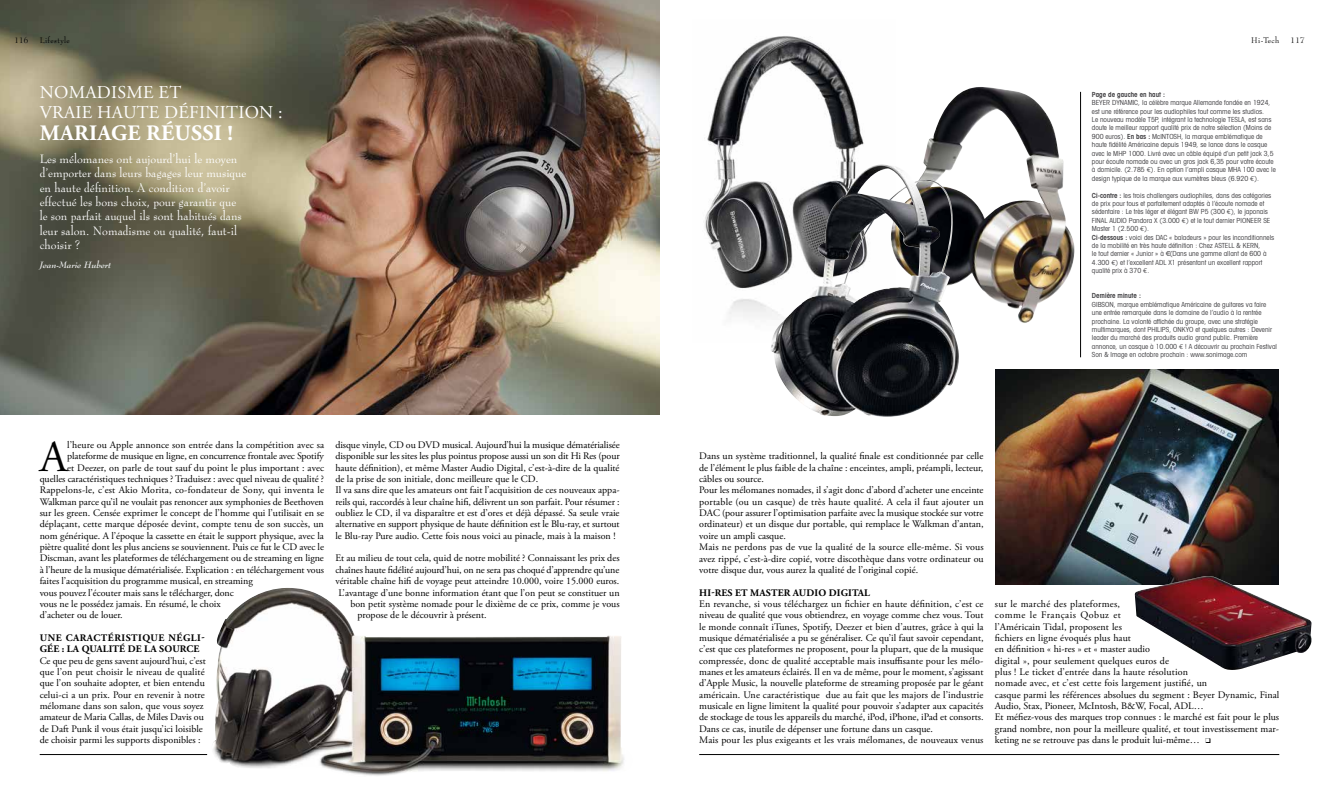
<style>
.page{position:relative;width:1319px;height:794px;background:#fff}
.page>*{position:absolute;margin:0;border:0;box-sizing:border-box;transform-origin:0 0}
.t1{font:44.2px "Adobe Garamond Pro";color:#000}
.t2{font:700 22px "Adobe Garamond Pro";letter-spacing:.015em;color:#fff}
.t3{font:18px/20px "Adobe Garamond Pro";letter-spacing:.015em;color:#fff}
.t4{font:12px/14.4px "Bernhard Modern BT";color:#fff}
.t5{font:10px/11.3px "Adobe Garamond Pro";color:#000}
.t6{font:10px "Adobe Garamond Pro";letter-spacing:.02em;color:#000}
.t7{font:700 10px/11.3px "Adobe Garamond Pro";letter-spacing:.04em;color:#000}
.t8{font:700 10px "Adobe Garamond Pro";letter-spacing:.015em;color:#000}
.t9{font:italic 700 9px "Bernhard Modern BT";color:#eceded}
.t10{font:8px "Bernhard Modern BT";letter-spacing:.05em;color:#000}
.t11{font:condensed 7px/8.4px "Avant Garde";color:#3e3d40}
.t12{font:600 condensed 7px "Avant Garde";color:#3e3d40}
.s1{font-weight:600}
.s2{font-family:"Euro Mono";font-stretch:normal}
</style>
<div class="page">
<hr style="left:699px;top:754px;width:579px;height:1px;background:#000">
<img style="left:995px;top:369px;width:283px;height:215px">
<img style="left:213px;top:588px;width:411px;height:188px">
<img style="left:705px;top:36px;width:185px;height:281px">
<img style="left:890px;top:87px;width:184px;height:236px">
<img style="left:0;top:0;width:659px;height:414px">
<img style="left:770px;top:175px;width:189px;height:242px">
<img style="left:1133px;top:576px;width:178px;height:94px">
<hr style="left:40px;top:754px;width:167px;height:1px;background:#000">
<hr style="left:1080px;top:92px;width:1px;height:265px;background:#000">
<p class="t10" style="left:14px;top:35px;width:16px">116</p>
<p class="t10" style="left:40px;top:35px;width:32px">Lifestyle</p>
<h3 class="t3" style="left:40px;top:83px;width:244px">NOMADISME ET<br>VRAIE HAUTE DÉFINITION :</h3>
<h2 class="t2" style="left:40px;top:120px;width:195px">MARIAGE RÉUSSI !</h2>
<p class="t4" style="left:40px;top:151px;width:208px">Les mélomanes ont aujourd’hui le moyen d’emporter dans leurs bagages leur musique en haute définition. A condition d’avoir effectué les bons choix, pour garantir que le son parfait auquel ils sont habitués dans leur salon. Nomadisme ou qualité, faut-il choisir ?</p>
<p class="t9" style="left:40px;top:259px;width:73px">Jean-Marie Hubert</p>
<h1 class="t1" style="left:40px;top:430px;width:29px">A</h1>
<p class="t5" style="left:67px;top:439px;width:258px">l’heure ou Apple annonce son entrée dans la compétition avec sa</p>
<p class="t5" style="left:67px;top:451px;width:258px">plateforme de musique en ligne, en concurrence frontale avec Spotify</p>
<p class="t5" style="left:67px;top:462px;width:258px">et Deezer, on parle de tout sauf du point le plus important : avec</p>
<p class="t5" style="left:40px;top:473px;width:286px">quelles caractéristiques techniques ? Traduisez : avec quel niveau de qualité ?</p>
<p class="t6" style="left:40px;top:484px;width:286px">Rappelons-le, c’est Akio Morita, co-fondateur de Sony, qui inventa le</p>
<p class="t5" style="left:40px;top:496px;width:285px">Walkman parce qu’il ne voulait pas renoncer aux symphonies de Beethoven</p>
<p class="t5" style="left:40px;top:507px;width:286px">sur les green. Censée exprimer le concept de l’homme qui l’utilisait en se</p>
<p class="t5" style="left:40px;top:519px;width:286px">déplaçant, cette marque déposée devint, compte tenu de son succès, un</p>
<p class="t5" style="left:40px;top:530px;width:285px">nom générique. A l’époque la cassette en était le support physique, avec la</p>
<p class="t5" style="left:40px;top:541px;width:286px">piètre qualité dont les plus anciens se souviennent. Puis ce fut le CD avec le</p>
<p class="t5" style="left:40px;top:553px;width:286px">Discman, avant les plateformes de téléchargement ou de streaming en ligne</p>
<p class="t5" style="left:40px;top:564px;width:286px">à l’heure de la musique dématérialisée. Explication : en téléchargement vous</p>
<p class="t5" style="left:40px;top:575px;width:215px">faites l’acquisition du programme musical, en streaming</p>
<p class="t5" style="left:40px;top:587px;width:195px">vous pouvez l’écouter mais sans le télécharger, donc</p>
<p class="t5" style="left:40px;top:598px;width:182px">vous ne le possédez jamais. En résumé, le choix</p>
<p class="t5" style="left:40px;top:610px;width:84px">d’acheter ou de louer.</p>
<p class="t7" style="left:40px;top:632px;width:166px">UNE CARACTÉRISTIQUE NÉGLI-<br>GÉE : LA QUALITÉ DE LA SOURCE</p>
<p class="t5" style="left:40px;top:655px;width:167px">Ce que peu de gens savent aujourd’hui, c’est que l’on peut choisir le niveau de qualité que l’on souhaite adopter, et bien entendu celui-ci a un prix. Pour en revenir à notre mélomane dans son salon, que vous soyez amateur de Maria Callas, de Miles Davis ou de Daft Punk il vous était jusqu’ici loisible de choisir parmi les supports disponibles :</p>
<p class="t5" style="left:335px;top:439px;width:286px">disque vinyle, CD ou DVD musical. Aujourd’hui la musique dématérialisée disponible sur les sites les plus pointus propose aussi un son dit Hi Res (pour haute définition), et même Master Audio Digital, c’est-à-dire de la qualité de la prise de son initiale, donc meilleure que le CD.<br>Il va sans dire que les amateurs ont fait l’acquisition de ces nouveaux appa&shy;reils qui, raccordés à leur chaîne hifi, délivrent un son parfait. Pour résumer : oubliez le CD, il va disparaître et est d’ores et déjà dépassé. Sa seule vraie alternative en support physique de haute définition est le Blu-ray, et surtout le Blu-ray Pure audio. Cette fois nous voici au pinacle, mais à la maison !</p>
<p class="t5" style="left:335px;top:553px;width:285px">Et au milieu de tout cela, quid de notre mobilité ? Connaissant les prix des</p>
<p class="t5" style="left:335px;top:564px;width:285px">chaînes haute fidélité aujourd’hui, on ne sera pas choqué d’apprendre qu’une</p>
<p class="t5" style="left:335px;top:575px;width:285px">véritable chaîne hifi de voyage peut atteindre 10.000, voire 15.000 euros.</p>
<p class="t5" style="left:338px;top:587px;width:283px">L’avantage d’une bonne information étant que l’on peut se constituer un</p>
<p class="t5" style="left:350px;top:598px;width:271px">bon petit système nomade pour le dixième de ce prix, comme je vous</p>
<p class="t5" style="left:357px;top:610px;width:131px">propose de le découvrir à présent.</p>
<p class="t10" style="left:1250px;top:35px;width:30px">Hi-Tech</p>
<p class="t10" style="left:1290px;top:35px;width:16px">117</p>
<p class="t12" style="left:1091px;top:90px;width:75px">Page de gauche en haut :</p>
<p class="t11" style="left:1091px;top:98px;width:185px">BEYER DYNAMIC, la célèbre marque Allemande fondée en 1924, est une référence pour les audiophiles tout comme les studios.<br>Le nouveau modèle T5P, intégrant la technologie TESLA, est sans doute le meilleur rapport qualité prix de notre sélection (Moins de 900 euros). <span class="s1">En bas :</span> McINTOSH, la marque emblématique de haute fidélité Américaine depuis 1949, se lance dans le casque avec le MHP 1000. Livré avec un câble équipé d’un petit jack 3,5 pour écoute nomade ou avec un gros jack 6,35 pour votre écoute à domicile. (2.785 <span class="s2">E</span>). En option l’ampli casque MHA 100 avec le design typique de la marque aux vumètres bleus (6.920 <span class="s2">E</span>).</p>
<p class="t11" style="left:1091px;top:191px;width:184px"><span class="s1">Ci-contre :</span> les trois challengers audiophiles, dans des catégories de prix pour tous et parfaitement adaptés à l’écoute nomade et sédentaire : Le très léger et élégant BW P5 (300 <span class="s2">E</span>), le japonais FINAL AUDIO Pandora X (3.000 <span class="s2">E</span>) et le tout dernier PIONEER SE Master 1 (2.500 <span class="s2">E</span>).<br><span class="s1">Ci-dessous :</span> voici des DAC « baladeurs » pour les inconditionnels de la mobilité en très haute définition : Chez ASTELL &amp; KERN,<br>le tout dernier « Junior » à € (Dans une gamme allant de 600 à 4.300 <span class="s2">E</span>) et l’excellent ADL X1 présentant un excellent rapport qualité prix à 370 <span class="s2">E</span>.</p>
<p class="t12" style="left:1091px;top:292px;width:51px">Dernière minute :</p>
<p class="t11" style="left:1091px;top:300px;width:187px">GIBSON, marque emblématique Américaine de guitares va faire une entrée remarquée dans le domaine de l’audio à la rentrée prochaine. La volonté affichée du groupe, avec une stratégie multimarques, dont PHILIPS, ONKYO et quelques autres : Devenir leader du marché des produits audio grand public. Première annonce, un casque à 10.000 <span class="s2">E</span> ! A découvrir au prochain Festival Son &amp; Image en octobre prochain : www.sonimage.com</p>
<p class="t5" style="left:699px;top:451px;width:286px">Dans un système traditionnel, la qualité finale est conditionnée par celle de l’élément le plus faible de la chaîne : enceintes, ampli, préampli, lecteur, câbles ou source.<br>Pour les mélomanes nomades, il s’agit donc d’abord d’acheter une enceinte portable (ou un casque) de très haute qualité. A cela il faut ajouter un DAC (pour assurer l’optimisation parfaite avec la musique stockée sur votre ordinateur) et un disque dur portable, qui remplace le Walkman d’antan, voire un ampli casque.<br>Mais ne perdons pas de vue la qualité de la source elle-même. Si vous avez rippé, c’est-à-dire copié, votre discothèque dans votre ordinateur ou votre disque dur, vous aurez la qualité de l’original copié.</p>
<p class="t8" style="left:699px;top:586px;width:172px">HI-RES ET MASTER AUDIO DIGITAL</p>
<p class="t5" style="left:699px;top:598px;width:286px">En revanche, si vous téléchargez un fichier en haute définition, c’est ce niveau de qualité que vous obtiendrez, en voyage comme chez vous. Tout le monde connaît iTunes, Spotify, Deezer et bien d’autres, grâce à qui la musique dématérialisée a pu se généraliser. Ce qu’il faut savoir cependant, c’est que ces plateformes ne proposent, pour la plupart, que de la musique compressée, donc de qualité acceptable mais insuffisante pour les mélo&shy;manes et les amateurs éclairés. Il en va de même, pour le moment, s’agissant d’Apple Music, la nouvelle plateforme de streaming proposée par le géant américain. Une caractéristique due au fait que les majors de l’industrie musicale en ligne limitent la qualité pour pouvoir s’adapter aux capacités de stockage de tous les appareils du marché, iPod, iPhone, iPad et consorts.<br>Dans ce cas, inutile de dépenser une fortune dans un casque.<br>Mais pour les plus exigeants et les vrais mélomanes, de nouveaux venus</p>
<p class="t5" style="left:994px;top:598px;width:286px">sur le marché des plateformes,<br>comme le Français Qobuz et<br>l’Américain Tidal, proposent les<br>fichiers en ligne évoqués plus haut<br>en définition « hi-res » et « master audio<br>digital », pour seulement quelques euros de<br>plus ! Le ticket d’entrée dans la haute résolution<br>nomade avec, et c’est cette fois largement justifié, un<br>casque parmi les références absolues du segment : Beyer Dynamic, Final Audio, Stax, Pioneer, McIntosh, B&amp;W, Focal, ADL…<br>Et méfiez-vous des marques trop connues : le marché est fait pour le plus grand nombre, non pour la meilleure qualité, et tout investissement mar&shy;keting ne se retrouve pas dans le produit lui-même… ❑</p>
</div>
